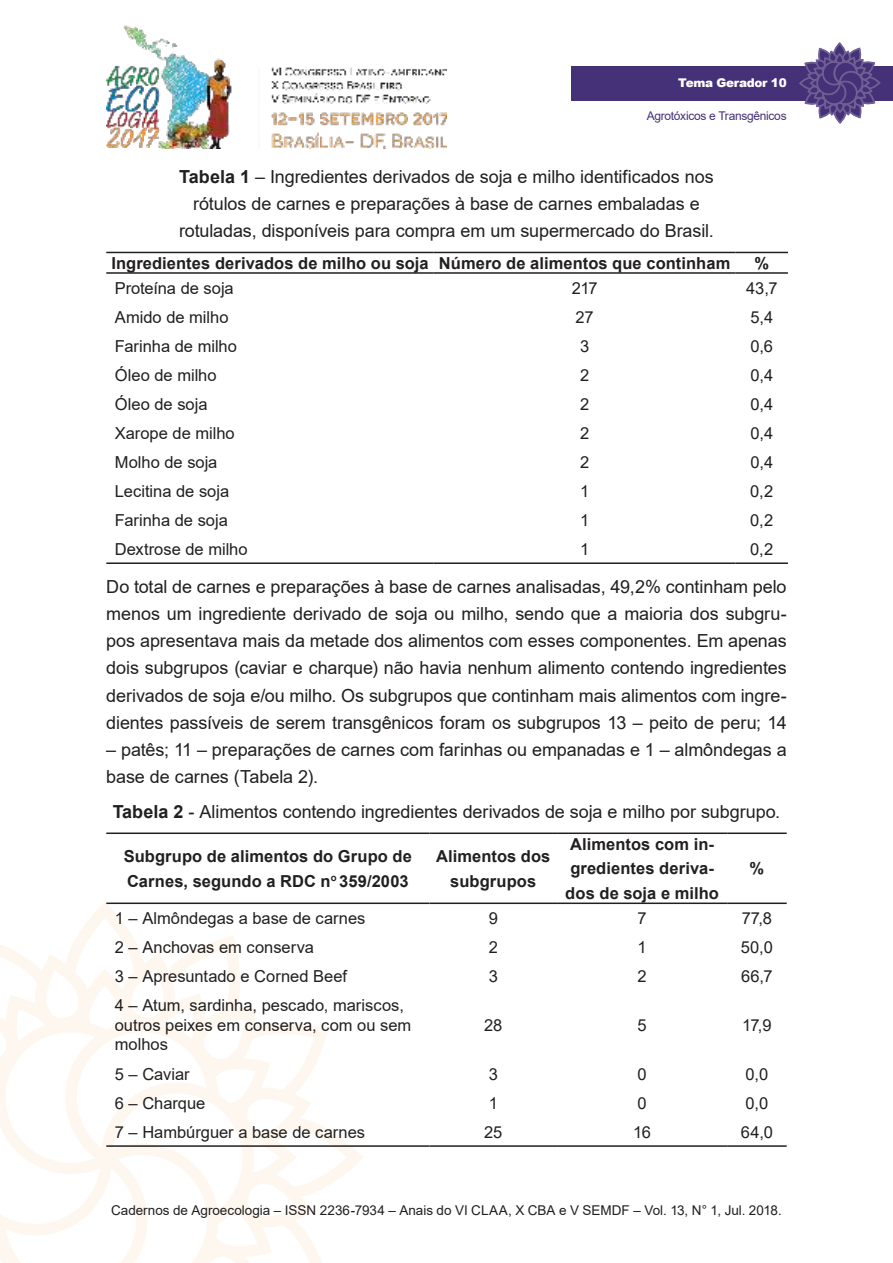
<style>
.page{position:relative;width:893px;height:1263px;background:#fff}
.page>*{position:absolute;margin:0;border:0;box-sizing:border-box;transform-origin:0 0}
.t1{font:18px/27px "Arial";letter-spacing:-.005em;color:#221f1f;text-align:center}
.t2{font:16.5px/19.8px "Arial";color:#221f1f}
.t3{font:700 16.5px/24.8px "Arial";letter-spacing:.005em;color:#221f1f;text-align:center}
.t4{font:13.5px "Arial";color:#221f1f}
.t5{font:12px "Arial";letter-spacing:-.025em;color:#453178}
.t6{font:900 12px "Arial";letter-spacing:-.025em;color:#fff}
.s1{font-weight:700}
</style>
<div class="page">
<img style="left:106px;top:25px;width:340px;height:124px">
<svg style="left:0;top:910px;width:363px;height:353px"></svg>
<div style="left:571px;top:66px;width:322px;height:34px;background:#453178"></div>
<svg style="left:798px;top:43px;width:83px;height:81px"></svg>
<hr style="left:106px;top:272px;width:328px;height:2px;background:#221f1f">
<hr style="left:434px;top:272px;width:302px;height:2px;background:#221f1f">
<hr style="left:736px;top:272px;width:52px;height:2px;background:#221f1f">
<hr style="left:106px;top:252px;width:328px;height:1px;background:#221f1f">
<hr style="left:434px;top:252px;width:302px;height:1px;background:#221f1f">
<hr style="left:736px;top:252px;width:52px;height:1px;background:#221f1f">
<hr style="left:106px;top:562px;width:328px;height:2px;background:#221f1f">
<hr style="left:434px;top:562px;width:302px;height:2px;background:#221f1f">
<hr style="left:736px;top:562px;width:52px;height:2px;background:#221f1f">
<hr style="left:106px;top:902px;width:323px;height:2px;background:#221f1f">
<hr style="left:429px;top:902px;width:128px;height:2px;background:#221f1f">
<hr style="left:557px;top:902px;width:170px;height:2px;background:#221f1f">
<hr style="left:727px;top:902px;width:60px;height:2px;background:#221f1f">
<hr style="left:106px;top:832px;width:323px;height:2px;background:#221f1f">
<hr style="left:429px;top:832px;width:128px;height:2px;background:#221f1f">
<hr style="left:557px;top:832px;width:170px;height:2px;background:#221f1f">
<hr style="left:727px;top:832px;width:60px;height:2px;background:#221f1f">
<hr style="left:106px;top:1145px;width:323px;height:2px;background:#221f1f">
<hr style="left:429px;top:1145px;width:128px;height:2px;background:#221f1f">
<hr style="left:557px;top:1145px;width:170px;height:2px;background:#221f1f">
<hr style="left:727px;top:1145px;width:60px;height:2px;background:#221f1f">
<p class="t6" style="left:678px;top:76px;width:110px">Tema Gerador 10</p>
<p class="t5" style="left:647px;top:112px;width:141px">Agrotóxicos e Transgênicos</p>
<p class="t1" style="left:179px;top:165px;width:536px"><span class="s1">Tabela 1</span> – Ingredientes derivados de soja e milho identificados nos rótulos de carnes e preparações à base de carnes embaladas e rotuladas, disponíveis para compra em um supermercado do Brasil.</p>
<p class="t3" style="left:111px;top:252px;width:621px">Ingredientes derivados de milho ou soja Número de alimentos que continham</p>
<p class="t3" style="left:754px;top:252px;width:16px">%</p>
<p class="t2" style="left:115px;top:279px;width:120px">Proteína de soja</p>
<p class="t2" style="left:572px;top:279px;width:28px">217</p>
<p class="t2" style="left:746px;top:279px;width:33px">43,7</p>
<p class="t2" style="left:115px;top:308px;width:115px">Amido de milho</p>
<p class="t2" style="left:576px;top:308px;width:20px">27</p>
<p class="t2" style="left:750px;top:308px;width:24px">5,4</p>
<p class="t2" style="left:115px;top:337px;width:124px">Farinha de milho</p>
<p class="t2" style="left:580px;top:337px;width:11px">3</p>
<p class="t2" style="left:750px;top:337px;width:24px">0,6</p>
<p class="t2" style="left:115px;top:366px;width:103px">Óleo de milho</p>
<p class="t2" style="left:580px;top:366px;width:11px">2</p>
<p class="t2" style="left:750px;top:366px;width:24px">0,4</p>
<p class="t2" style="left:115px;top:395px;width:94px">Óleo de soja</p>
<p class="t2" style="left:580px;top:395px;width:11px">2</p>
<p class="t2" style="left:750px;top:395px;width:24px">0,4</p>
<p class="t2" style="left:115px;top:424px;width:121px">Xarope de milho</p>
<p class="t2" style="left:580px;top:424px;width:11px">2</p>
<p class="t2" style="left:750px;top:424px;width:24px">0,4</p>
<p class="t2" style="left:115px;top:453px;width:104px">Molho de soja</p>
<p class="t2" style="left:580px;top:453px;width:11px">2</p>
<p class="t2" style="left:750px;top:453px;width:24px">0,4</p>
<p class="t2" style="left:115px;top:482px;width:116px">Lecitina de soja</p>
<p class="t2" style="left:580px;top:482px;width:11px">1</p>
<p class="t2" style="left:750px;top:482px;width:25px">0,2</p>
<p class="t2" style="left:115px;top:511px;width:115px">Farinha de soja</p>
<p class="t2" style="left:580px;top:511px;width:11px">1</p>
<p class="t2" style="left:750px;top:511px;width:25px">0,2</p>
<p class="t2" style="left:115px;top:540px;width:134px">Dextrose de milho</p>
<p class="t2" style="left:580px;top:540px;width:11px">1</p>
<p class="t2" style="left:750px;top:540px;width:25px">0,2</p>
<p class="t1" style="left:106px;top:575px;width:682px;text-align:justify">Do total de carnes e preparações à base de carnes analisadas, 49,2% continham pelo menos um ingrediente derivado de soja ou milho, sendo que a maioria dos subgru&shy;pos apresentava mais da metade dos alimentos com esses componentes. Em apenas dois subgrupos (caviar e charque) não havia nenhum alimento contendo ingredientes derivados de soja e/ou milho. Os subgrupos que continham mais alimentos com ingre&shy;dientes passíveis de serem transgênicos foram os subgrupos 13 – peito de peru; 14</p>
<p class="t1" style="left:106px;top:737px;width:682px;text-align:left">– patês; 11 – preparações de carnes com farinhas ou empanadas e 1 – almôndegas a base de carnes (Tabela 2).</p>
<p class="t1" style="left:113px;top:800px;width:669px"><span class="s1">Tabela 2</span> - Alimentos contendo ingredientes derivados de soja e milho por subgrupo.</p>
<p class="t3" style="left:124px;top:845px;width:290px;text-align:left">Subgrupo de alimentos do Grupo de<br>Carnes, segundo a RDC n<sup>o</sup> 359/2003</p>
<p class="t3" style="left:436px;top:845px;width:116px">Alimentos dos subgrupos</p>
<p class="t3" style="left:565px;top:833px;width:155px">Alimentos com in&shy;gredientes deriva&shy;dos de soja e milho</p>
<p class="t3" style="left:750px;top:858px;width:16px">%</p>
<p class="t2" style="left:115px;top:910px;width:252px">1 – Almôndegas a base de carnes</p>
<p class="t2" style="left:489px;top:910px;width:11px">9</p>
<p class="t2" style="left:637px;top:910px;width:11px">7</p>
<p class="t2" style="left:742px;top:910px;width:32px">77,8</p>
<p class="t2" style="left:115px;top:939px;width:201px">2 – Anchovas em conserva</p>
<p class="t2" style="left:489px;top:939px;width:11px">2</p>
<p class="t2" style="left:637px;top:939px;width:11px">1</p>
<p class="t2" style="left:741px;top:939px;width:33px">50,0</p>
<p class="t2" style="left:115px;top:968px;width:234px">3 – Apresuntado e Corned Beef</p>
<p class="t2" style="left:489px;top:968px;width:11px">3</p>
<p class="t2" style="left:637px;top:968px;width:11px">2</p>
<p class="t2" style="left:741px;top:968px;width:33px">66,7</p>
<p class="t2" style="left:115px;top:997px;width:298px">4 – Atum, sardinha, pescado, mariscos, outros peixes em conserva, com ou sem molhos</p>
<p class="t2" style="left:484px;top:1016px;width:20px">28</p>
<p class="t2" style="left:637px;top:1016px;width:11px">5</p>
<p class="t2" style="left:742px;top:1016px;width:31px">17,9</p>
<p class="t2" style="left:115px;top:1065px;width:76px">5 – Caviar</p>
<p class="t2" style="left:489px;top:1065px;width:11px">3</p>
<p class="t2" style="left:637px;top:1065px;width:11px">0</p>
<p class="t2" style="left:746px;top:1065px;width:24px">0,0</p>
<p class="t2" style="left:115px;top:1094px;width:92px">6 – Charque</p>
<p class="t2" style="left:489px;top:1094px;width:11px">1</p>
<p class="t2" style="left:637px;top:1094px;width:11px">0</p>
<p class="t2" style="left:746px;top:1094px;width:24px">0,0</p>
<p class="t2" style="left:115px;top:1123px;width:252px">7 – Hambúrguer a base de carnes</p>
<p class="t2" style="left:484px;top:1123px;width:20px">25</p>
<p class="t2" style="left:633px;top:1123px;width:19px">16</p>
<p class="t2" style="left:741px;top:1123px;width:34px">64,0</p>
<p class="t4" style="left:111px;top:1205px;width:672px">Cadernos de Agroecologia – ISSN 2236-7934 – Anais do VI CLAA, X CBA e V SEMDF – Vol. 13, N° 1, Jul. 2018.</p>
</div>
